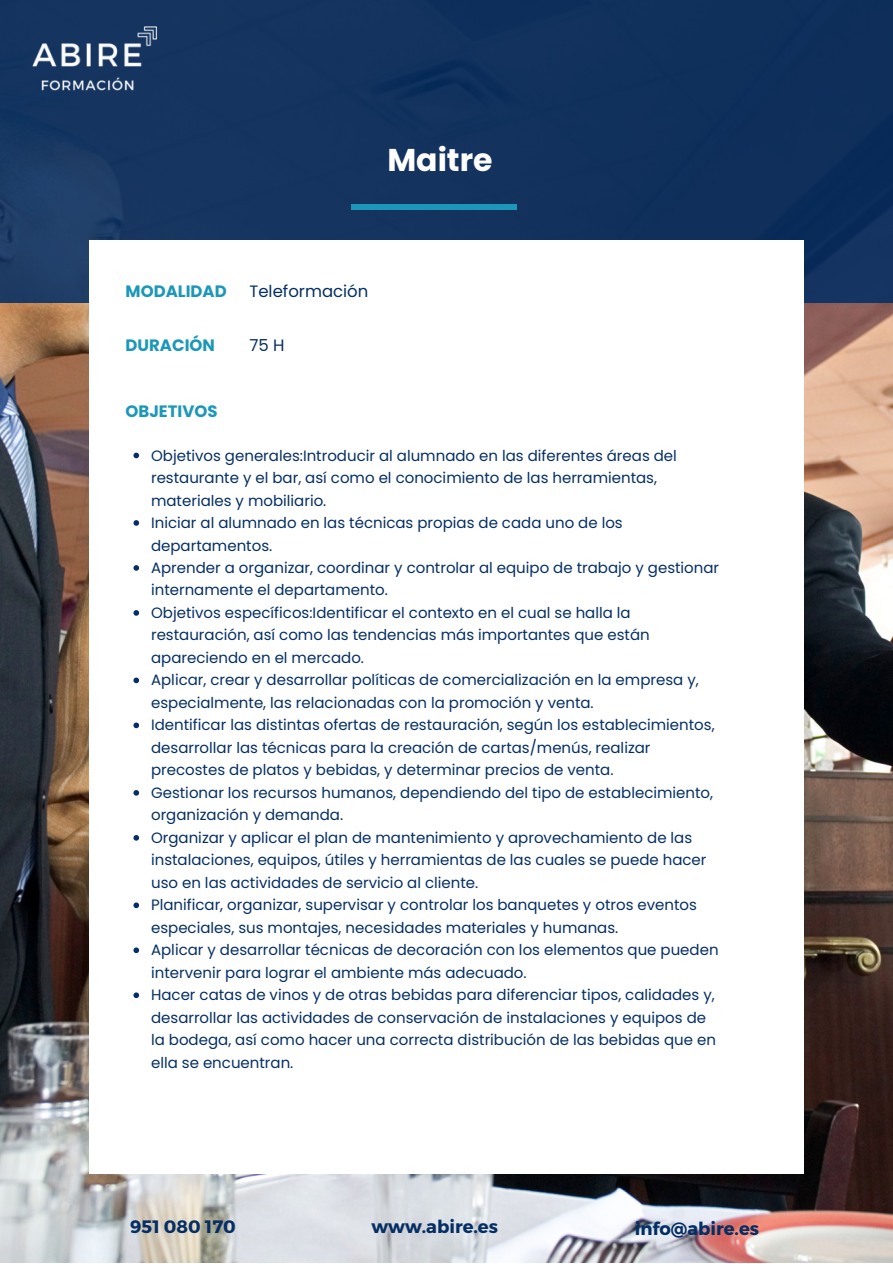
<style>
.page{position:relative;width:893px;height:1264px;background:#fff}
.page>*{position:absolute;margin:0;border:0;box-sizing:border-box;transform-origin:0 0}
.t1{font:700 31.5px "Poppins";color:#fff}
.t2{font:700 18px "Montserrat";color:#052f64}
.t3{font:700 16.5px "Poppins";color:#1b98b9}
.t4{font:16.5px "Poppins";color:#052f64}
.t5{font:15px/22.5px "Poppins";color:#052f64}
</style>
<div class="page">
<img style="left:0;top:302px;width:892px;height:960px">
<div style="left:0;top:0;width:892px;height:302px;background:#13325e"></div>
<div style="left:89px;top:240px;width:714px;height:933px;background:#fff"></div>
<img style="left:32px;top:26px;width:126px;height:65px">
<svg style="left:133px;top:452px;width:6px;height:6px"></svg>
<svg style="left:133px;top:520px;width:6px;height:6px"></svg>
<svg style="left:133px;top:565px;width:6px;height:5px"></svg>
<svg style="left:133px;top:610px;width:6px;height:5px"></svg>
<svg style="left:133px;top:677px;width:6px;height:6px"></svg>
<svg style="left:133px;top:722px;width:6px;height:6px"></svg>
<svg style="left:133px;top:790px;width:6px;height:5px"></svg>
<svg style="left:133px;top:835px;width:6px;height:5px"></svg>
<svg style="left:133px;top:902px;width:6px;height:6px"></svg>
<svg style="left:133px;top:947px;width:6px;height:6px"></svg>
<svg style="left:133px;top:992px;width:6px;height:6px"></svg>
<div style="left:351px;top:204px;width:166px;height:6px;background:#1b98b9"></div>
<h1 class="t1" style="left:387px;top:137px;width:107px">Maitre</h1>
<p class="t3" style="left:126px;top:280px;width:103px">MODALIDAD</p>
<p class="t4" style="left:249px;top:280px;width:120px">Teleformación</p>
<p class="t3" style="left:126px;top:334px;width:91px">DURACIÓN</p>
<p class="t4" style="left:249px;top:334px;width:37px">75 H</p>
<p class="t3" style="left:126px;top:399px;width:93px">OBJETIVOS</p>
<p class="t5" style="left:151px;top:444px;width:569px">Objetivos generales:Introducir al alumnado en las diferentes áreas del restaurante y el bar, así como el conocimiento de las herramientas, materiales y mobiliario.<br>Iniciar al alumnado en las técnicas propias de cada uno de los departamentos.<br>Aprender a organizar, coordinar y controlar al equipo de trabajo y gestionar internamente el departamento.<br>Objetivos específicos:Identificar el contexto en el cual se halla la restauración, así como las tendencias más importantes que están apareciendo en el mercado.<br>Aplicar, crear y desarrollar políticas de comercialización en la empresa y, especialmente, las relacionadas con la promoción y venta.<br>Identificar las distintas ofertas de restauración, según los establecimientos, desarrollar las técnicas para la creación de cartas/menús, realizar precostes de platos y bebidas, y determinar precios de venta.<br>Gestionar los recursos humanos, dependiendo del tipo de establecimiento, organización y demanda.<br>Organizar y aplicar el plan de mantenimiento y aprovechamiento de las instalaciones, equipos, útiles y herramientas de las cuales se puede hacer uso en las actividades de servicio al cliente.<br>Planificar, organizar, supervisar y controlar los banquetes y otros eventos especiales, sus montajes, necesidades materiales y humanas.<br>Aplicar y desarrollar técnicas de decoración con los elementos que pueden intervenir para lograr el ambiente más adecuado.<br>Hacer catas de vinos y de otras bebidas para diferenciar tipos, calidades y, desarrollar las actividades de conservación de instalaciones y equipos de la bodega, así como hacer una correcta distribución de las bebidas que en ella se encuentran.</p>
<p class="t2" style="left:130px;top:1215px;width:107px">951 080 170</p>
<p class="t2" style="left:371px;top:1215px;width:128px">www.abire.es</p>
<p class="t2" style="left:634px;top:1216px;width:126px">info@abire.es</p>
</div>
